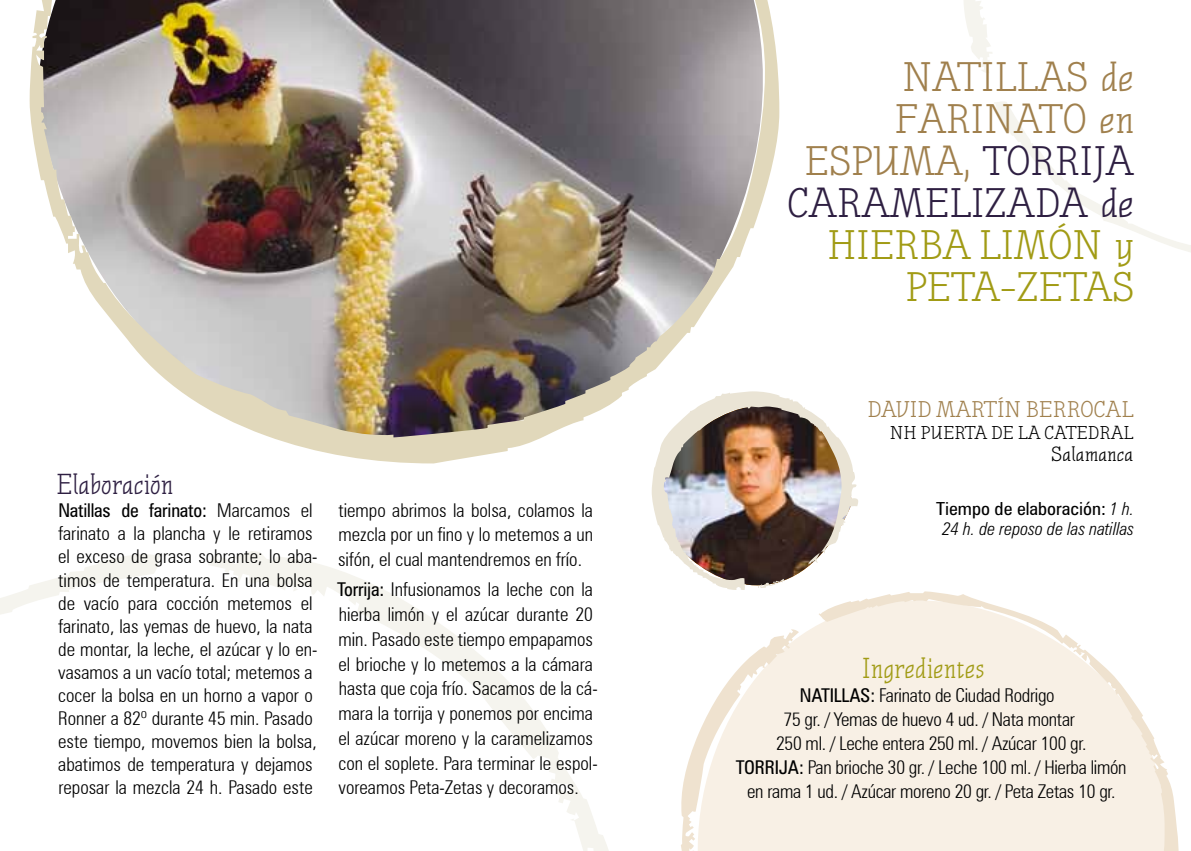
<style>
.page{position:relative;width:1191px;height:851px;background:#fff}
.page>*{position:absolute;margin:0;border:0;box-sizing:border-box;transform-origin:0 0}
.t1{font:700 40px/42px "Nautik";letter-spacing:-.01em;color:#a0804d;scale:1.07 1}
.t2{font:700 40px "Nautik";color:#2e1f42;scale:1.07 1}
.t3{font:700 40px "Nautik";color:#a19b15;scale:1.07 1}
.t4{font:700 28px "Nautik";color:#a19b15}
.t5{font:700 28px "Nautik";color:#2e1f42}
.t6{font:700 22px "Nautik";color:#a0804d;scale:1.07 1}
.t7{font:700 20px "Nautik";color:#000;scale:1.07 1}
.t8{font:300 condensed 19px/23px "Zurich BT";color:#000}
.t9{font:condensed 19px "Zurich BT";color:#000}
.t10{font:italic 300 condensed 18px/20px "Zurich BT";color:#000;text-align:center}
.t11{font:700 18px "Nautik";color:#000;scale:1.07 1}
.s1{font-weight:400}
.s2{color:#a0804d}
.s3{font-weight:400;font-style:normal}
</style>
<div class="page">
<img style="left:30px;top:0;width:749px;height:463px">
<svg style="left:618px;top:395px;width:33px;height:68px"></svg>
<img style="left:651px;top:391px;width:207px;height:174px">
<svg style="left:687px;top:565px;width:123px;height:25px"></svg>
<svg style="left:681px;top:591px;width:498px;height:259px;fill:#f8f0e5"></svg>
<svg style="left:964px;top:0;width:227px;height:252px"></svg>
<svg style="left:0;top:551px;width:608px;height:299px"></svg>
<h2 class="t5" style="left:56px;top:468px;width:119px">ELABORACIÓN</h2>
<p class="t8" style="left:58px;top:498px;width:261px"><span class="s1">Natillas de farinato:</span> Marcamos el farinato a la plancha y le retiramos el exceso de grasa sobrante; lo aba&shy;timos de temperatura. En una bolsa de vacío para cocción metemos el farinato, las yemas de huevo, la nata de montar, la leche, el azúcar y lo en&shy;vasamos a un vacío total; metemos a cocer la bolsa en un horno a vapor o Ronner a 82º durante 45 min. Pasado este tiempo, movemos bien la bolsa, abatimos de temperatura y dejamos reposar la mezcla 24 h. Pasado este</p>
<p class="t8" style="left:338px;top:497px;width:256px;line-height:24.8px;text-align:justify">tiempo abrimos la bolsa, colamos la mezcla por un fino y lo metemos a un sifón, el cual mantendremos en frío.</p>
<p class="t8" style="left:337px;top:577px;width:262px;line-height:24.8px"><span class="s1">Torrija:</span> Infusionamos la leche con la hierba limón y el azúcar durante 20 min. Pasado este tiempo empapamos el brioche y lo metemos a la cámara hasta que coja frío. Sacamos de la cá&shy;mara la torrija y ponemos por encima el azúcar moreno y la caramelizamos con el soplete. Para terminar le espol&shy;voreamos Peta-Zetas y decoramos.</p>
<h1 class="t1" style="left:894px;top:57px;width:226px">NATILLAS DE<br>FARINATO</h1>
<h1 class="t1" style="left:1099px;top:99px;width:34px">EN</h1>
<h1 class="t1" style="left:804px;top:141px;width:26px">ESPUMA</h1>
<h1 class="t2" style="left:962px;top:137px;width:41px"><span class="s2">,</span> TORRIJA</h1>
<h1 class="t2" style="left:787px;top:179px;width:25px">CARAMELIZADA</h1>
<h1 class="t2" style="left:1100px;top:179px;width:33px">DE</h1>
<h1 class="t3" style="left:827px;top:221px;width:24px">HIERBA</h1>
<h1 class="t3" style="left:978px;top:221px;width:147px">LIMÓNY</h1>
<h1 class="t3" style="left:905px;top:263px;width:23px">PETA</h1>
<h1 class="t3" style="left:1000px;top:263px;width:38px">-ZETAS</h1>
<p class="t6" style="left:867px;top:397px;width:250px">DAVID MARTÍN BERROCAL</p>
<p class="t11" style="left:890px;top:422px;width:229px">NH PUERTA DE LA CATEDRAL</p>
<p class="t7" style="left:1051px;top:442px;width:78px">SALAMANCA</p>
<p class="t10" style="left:936px;top:498px;width:200px"><span class="s3">Tiempo de elaboración:</span> 1 h.<br>24 h. de reposo de las natillas</p>
<h2 class="t4" style="left:862px;top:651px;width:124px">INGREDIENTES</h2>
<p class="t8" style="left:776px;top:682px;width:312px;line-height:24px;text-align:center"><span class="s1">Nati llas :</span> Farinato de Ciudad Rodrigo<br>75 gr. / Yemas de huevo 4 ud. / Nata montar<br>250 ml. / Leche entera 250 ml. / Azúcar 100 gr.</p>
<p class="t9" style="left:736px;top:755px;width:18px">Torri</p>
<p class="t8" style="left:747px;top:754px;width:381px;line-height:24px;text-indent:32px"><span class="s1">ja:</span> Pan brioche 30 gr. / Leche 100 ml. / Hierba limón en rama 1 ud. / Azúcar moreno 20 gr. / Peta Zetas 10 gr.</p>
</div>
